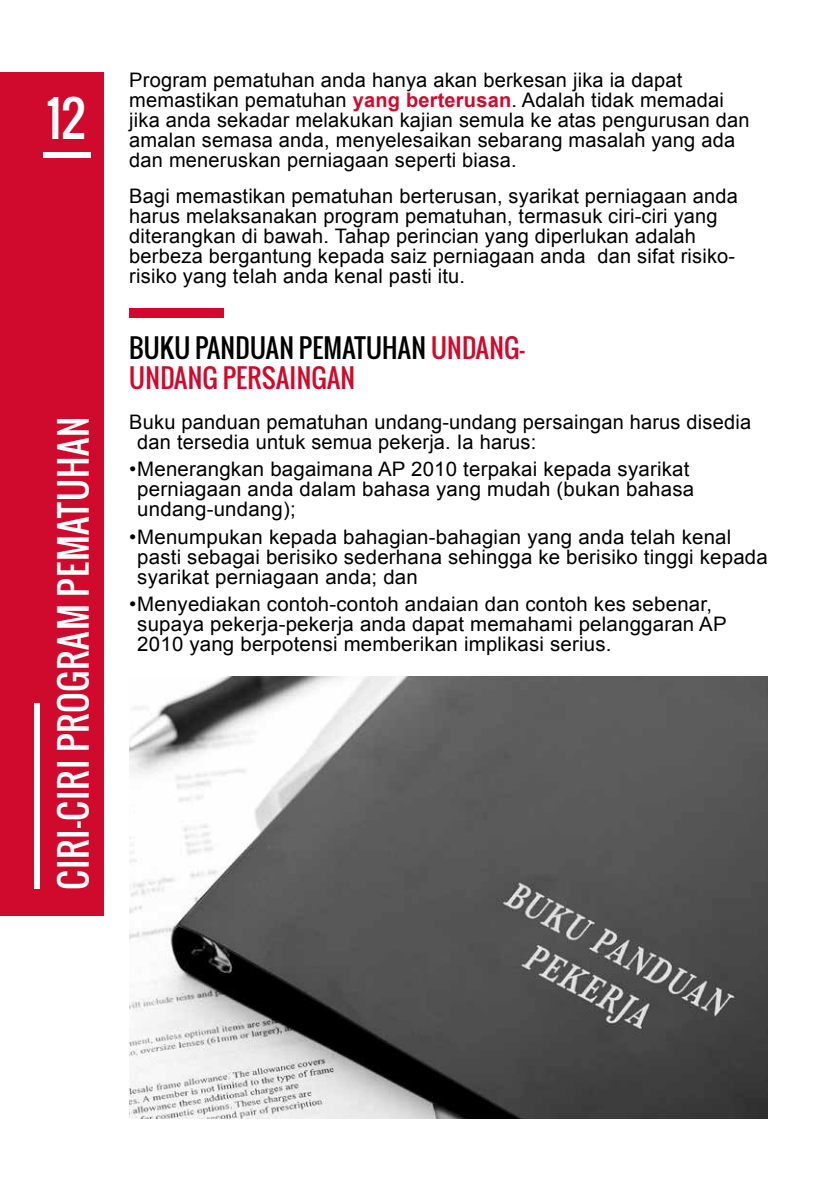
<style>
.page{position:relative;width:840px;height:1191px;background:#fff}
.page>*{position:absolute;margin:0;border:0;box-sizing:border-box;transform-origin:0 0}
.t1{font:48px "Oswald";color:#fff}
.t2{font:36px "Oswald";letter-spacing:.025em;color:#fff}
.t3{font:26px/30px "Oswald";letter-spacing:.01em;color:#cf0a2c}
.t4{font:20px/20px "Arial";letter-spacing:.01em;color:#000}
.s1{font-weight:700;color:#cf0a2c}
.s2{color:#000}
</style>
<div class="page">
<img style="left:129px;top:676px;width:638px;height:443px">
<div style="left:0;top:72px;width:103px;height:843px;background:#cf0a2c"></div>
<div style="left:34px;top:702px;width:5px;height:186px;background:#fff"></div>
<div style="left:44px;top:152px;width:47px;height:5px;background:#fff"></div>
<div style="left:129px;top:308px;width:95px;height:10px;background:#cf0a2c"></div>
<h1 class="t1" style="left:46px;top:82px;width:40px">12</h1>
<h2 class="t2" style="left:46px;top:890px;width:475px;rotate:-90deg">CIRI-CIRI PROGRAM PEMATUHAN</h2>
<p class="t4" style="left:129px;top:70px;width:621px">Program pematuhan anda hanya akan berkesan jika ia dapat memastikan pematuhan <span class="s1">yang berterusan</span>. Adalah tidak memadai jika anda sekadar melakukan kajian semula ke atas pengurusan dan amalan semasa anda, menyelesaikan sebarang masalah yang ada dan meneruskan perniagaan seperti biasa.</p>
<p class="t4" style="left:129px;top:186px;width:610px">Bagi memastikan pematuhan berterusan, syarikat perniagaan anda harus melaksanakan program pematuhan, termasuk ciri-ciri yang diterangkan di bawah. Tahap perincian yang diperlukan adalah berbeza bergantung kepada saiz perniagaan anda dan sifat risiko&shy;risiko yang telah anda kenal pasti itu.</p>
<h3 class="t3" style="left:129px;top:332px;width:396px"><span class="s2">BUKU PANDUAN PEMATUHAN</span> UNDANG-<br>UNDANG PERSAINGAN</h3>
<p class="t4" style="left:137px;top:412px;width:615px;text-indent:-8px">Buku panduan pematuhan undang-undang persaingan harus disedia dan tersedia untuk semua pekerja. Ia harus:</p>
<p class="t4" style="left:137px;top:459px;width:558px;text-indent:-8px">•Menerangkan bagaimana AP 2010 terpakai kepada syarikat perniagaan anda dalam bahasa yang mudah (bukan bahasa undang-undang);</p>
<p class="t4" style="left:137px;top:527px;width:631px;text-indent:-8px">•Menumpukan kepada bahagian-bahagian yang anda telah kenal pasti sebagai berisiko sederhana sehingga ke berisiko tinggi kepada syarikat perniagaan anda; dan</p>
<p class="t4" style="left:137px;top:594px;width:590px;text-indent:-8px">•Menyediakan contoh-contoh andaian dan contoh kes sebenar, supaya pekerja-pekerja anda dapat memahami pelanggaran AP<br>2010 yang berpotensi memberikan implikasi serius.</p>
</div>
